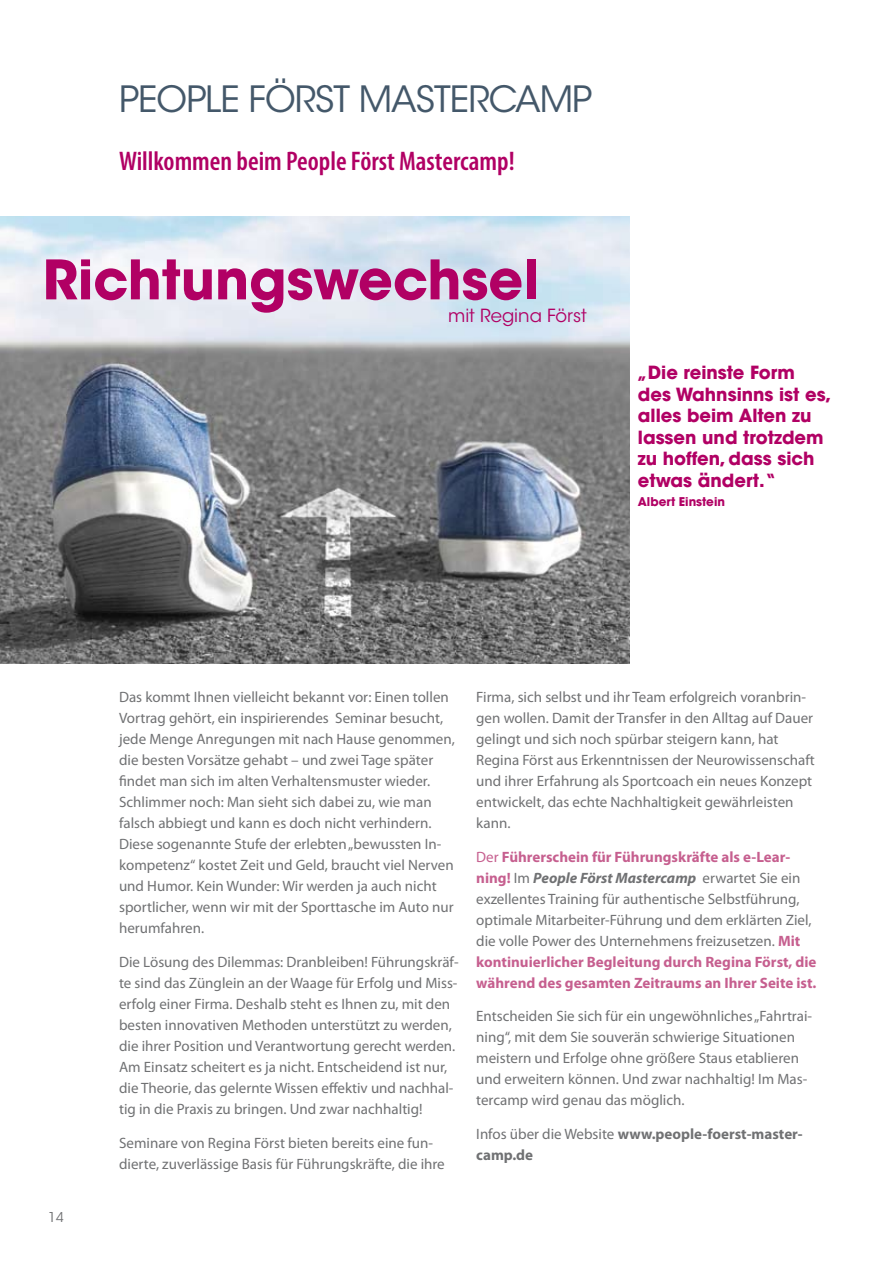
<style>
.page{position:relative;width:893px;height:1263px;background:#fff}
.page>*{position:absolute;margin:0;border:0;box-sizing:border-box;transform-origin:0 0}
.t1{font:700 54px "ITC Avant Garde Std";color:#b10064}
.t2{font:36px "ITC Avant Garde Std";letter-spacing:-.025em;color:#44586a}
.t3{font:600 condensed 27px "Myriad Pro";color:#b10064}
.t4{font:700 18px/21.6px "ITC Avant Garde Std";color:#b10064}
.t5{font:18px "ITC Avant Garde Std";color:#b10064}
.t6{font:15px/21px "Myriad Pro";color:#707173}
.t7{font:700 15px/21px "Myriad Pro";color:#707173}
.t8{font:13.5px "ITC Avant Garde Std";color:#707173}
.t9{font:700 12px "ITC Avant Garde Std";color:#b10064}
.s1{color:#c65f8f}
.s2{font-weight:700;color:#c65f8f}
.s3{font-weight:700;font-style:italic}
.s4{font-weight:400}
</style>
<div class="page">
<img style="left:0;top:217px;width:629px;height:446px">
<h2 class="t2" style="left:119px;top:77px;width:42px">PEOP</h2>
<h2 class="t2" style="left:205px;top:77px;width:109px">LE FÖRST</h2>
<h2 class="t2" style="left:359px;top:77px;width:77px">MASTER</h2>
<h2 class="t2" style="left:489px;top:77px;width:77px">CAMP</h2>
<h3 class="t3" style="left:119px;top:144px;width:397px">Willkommen beim People Först Mastercamp!</h3>
<h1 class="t1" style="left:43px;top:244px;width:498px">Richtungswechsel</h1>
<p class="t5" style="left:448px;top:305px;width:140px">MIT REGINA FÖRST</p>
<p class="t4" style="left:638px;top:361px;width:195px">„Die reinste Form des Wahnsinns ist es, alles beim Alten zu lassen und trotzdem zu hoffen, dass sich etwas ändert.“</p>
<p class="t9" style="left:638px;top:493px;width:89px">Albert Einstein</p>
<p class="t8" style="left:48px;top:1209px;width:17px">14</p>
<p class="t6" style="left:119px;top:686px;width:337px">Das kommt Ihnen vielleicht bekannt vor: Einen tollen Vortrag gehört, ein inspirierendes Seminar besucht, jede Menge Anregungen mit nach Hause genommen, die besten Vorsätze gehabt – und zwei Tage später findet man sich im alten Verhaltensmuster wieder.<br>Schlimmer noch: Man sieht sich dabei zu, wie man falsch abbiegt und kann es doch nicht verhindern.<br>Diese sogenannte Stufe der erlebten „bewussten In&shy;kompetenz“ kostet Zeit und Geld, braucht viel Nerven und Humor. Kein Wunder: Wir werden ja auch nicht sportlicher, wenn wir mit der Sporttasche im Auto nur herumfahren.</p>
<p class="t6" style="left:119px;top:951px;width:341px">Die Lösung des Dilemmas: Dranbleiben! Führungskräf&shy;te sind das Zünglein an der Waage für Erfolg und Miss&shy;erfolg einer Firma. Deshalb steht es Ihnen zu, mit den besten innovativen Methoden unterstützt zu werden, die ihrer Position und Verantwortung gerecht werden.<br>Am Einsatz scheitert es ja nicht. Entscheidend ist nur, die Theorie, das gelernte Wissen effektiv und nachhal&shy;tig in die Praxis zu bringen. Und zwar nachhaltig!</p>
<p class="t6" style="left:119px;top:1132px;width:327px">Seminare von Regina Först bieten bereits eine fun&shy;dierte, zuverlässige Basis für Führungskräfte, die ihre</p>
<p class="t6" style="left:476px;top:686px;width:340px">Firma, sich selbst und ihr Team erfolgreich voranbrin&shy;gen wollen. Damit der Transfer in den Alltag auf Dauer gelingt und sich noch spürbar steigern kann, hat Regina Först aus Erkenntnissen der Neurowissenschaft und ihrer Erfahrung als Sportcoach ein neues Konzept entwickelt, das echte Nachhaltigkeit gewährleisten kann.</p>
<p class="t6" style="left:476px;top:846px;width:342px"><span class="s1">Der</span> <span class="s2">Führerschein für Führungskräfte als e-Lear&shy;ning!</span> Im <span class="s3">People Först Mastercamp</span> erwartet Sie ein exzellentes Training für authentische Selbstführung, optimale Mitarbeiter-Führung und dem erklärten Ziel, die volle Power des Unternehmens freizusetzen. <span class="s2">Mit kontinuierlicher Begleitung durch Regina Först, die während des gesamten Zeitraums an Ihrer Seite ist.</span></p>
<p class="t6" style="left:476px;top:1006px;width:337px">Entscheiden Sie sich für ein ungewöhnliches „Fahrtrai&shy;ning“, mit dem Sie souverän schwierige Situationen meistern und Erfolge ohne größere Staus etablieren und erweitern können. Und zwar nachhaltig! Im Mas&shy;tercamp wird genau das möglich.</p>
<p class="t7" style="left:476px;top:1123px;width:328px"><span class="s4">Infos über die Website</span> www.people-foerst-master&shy;camp.de</p>
</div>
